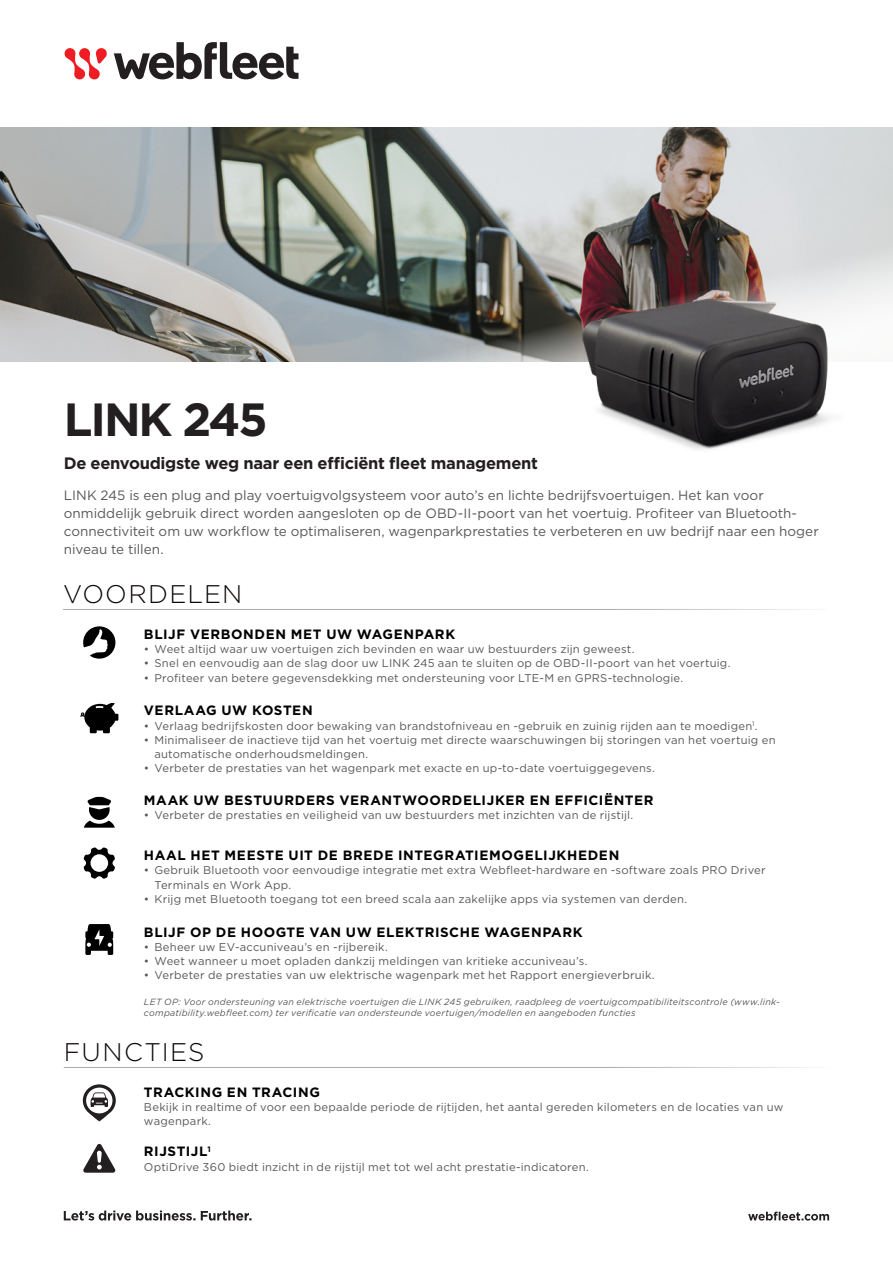
<style>
.page{position:relative;width:893px;height:1263px;background:#fff}
.page>*{position:absolute;margin:0;border:0;box-sizing:border-box;transform-origin:0 0}
.t1{font:700 46.5px "Gotham";letter-spacing:-.045em;color:#231f20}
.t2{font:300 25.5px "Gotham";letter-spacing:.05em;color:#0c0806}
.t3{font:700 16.5px "Gotham";letter-spacing:-.02em;color:#231f20}
.t4{font:13.5px/18px "Gotham";color:#57585a}
.t5{font:700 13.5px "Gotham";letter-spacing:.045em;color:#000}
.t6{font:11.25px/14.2px "Gotham";letter-spacing:.02em;color:#57585a}
.t7{font:italic 9px/10.5px "Gotham";letter-spacing:.025em;color:#57585a}
</style>
<div class="page">
<svg style="left:64px;top:1210px;width:188px;height:10px"></svg>
<svg style="left:748px;top:1211px;width:81px;height:9px"></svg>
<svg style="left:114px;top:42px;width:184px;height:37px"></svg>
<svg style="left:64px;top:48px;width:43px;height:32px"></svg>
<img style="left:0;top:128px;width:361px;height:233px">
<img style="left:361px;top:128px;width:532px;height:234px">
<img style="left:530px;top:278px;width:343px;height:172px">
<svg style="left:83px;top:626px;width:32px;height:33px"></svg>
<svg style="left:80px;top:702px;width:38px;height:31px"></svg>
<svg style="left:84px;top:797px;width:31px;height:31px"></svg>
<svg style="left:84px;top:847px;width:31px;height:32px"></svg>
<svg style="left:85px;top:924px;width:28px;height:31px"></svg>
<svg style="left:83px;top:1084px;width:33px;height:37px"></svg>
<svg style="left:83px;top:1144px;width:32px;height:29px"></svg>
<h1 class="t1" style="left:64px;top:389px;width:205px">LINK 245</h1>
<h3 class="t3" style="left:64px;top:452px;width:476px">De eenvoudigste weg naar een efficiënt fleet management</h3>
<p class="t4" style="left:64px;top:486px;width:757px">LINK 245 is een plug and play voertuigvolgsysteem voor auto’s en lichte bedrijfsvoertuigen. Het kan voor onmiddelijk gebruik direct worden aangesloten op de OBD-II-poort van het voertuig. Profiteer van Bluetooth&shy;connectiviteit om uw workflow te optimaliseren, wagenparkprestaties te verbeteren en uw bedrijf naar een hoger niveau te tillen.</p>
<h2 class="t2" style="left:63px;top:578px;width:181px">VOORDELEN</h2>
<p class="t5" style="left:144px;top:625px;width:313px">BLIJF VERBONDEN MET UW WAGENPARK</p>
<p class="t6" style="left:144px;top:642px;width:492px">• Weet altijd waar uw voertuigen zich bevinden en waar uw bestuurders zijn geweest.</p>
<p class="t6" style="left:144px;top:656px;width:588px">• Snel en eenvoudig aan de slag door uw LINK 245 aan te sluiten op de OBD-II-poort van het voertuig.</p>
<p class="t6" style="left:144px;top:670px;width:541px">• Profiteer van betere gegevensdekking met ondersteuning voor LTE-M en GPRS-technologie.</p>
<p class="t5" style="left:144px;top:702px;width:170px">VERLAAG UW KOSTEN</p>
<p class="t6" style="left:144px;top:718px;width:615px">• Verlaag bedrijfskosten door bewaking van brandstofniveau en -gebruik en zuinig rijden aan te moedigen<sup>1</sup>.</p>
<p class="t6" style="left:154px;top:733px;width:623px;text-indent:-10px">• Minimaliseer de inactieve tijd van het voertuig met directe waarschuwingen bij storingen van het voertuig en automatische onderhoudsmeldingen.</p>
<p class="t6" style="left:144px;top:761px;width:513px">• Verbeter de prestaties van het wagenpark met exacte en up-to-date voertuiggegevens.</p>
<p class="t5" style="left:144px;top:791px;width:511px">MAAK UW BESTUURDERS VERANTWOORDELIJKER EN EFFICIËNTER</p>
<p class="t6" style="left:144px;top:808px;width:491px">• Verbeter de prestaties en veiligheid van uw bestuurders met inzichten van de rijstijl.</p>
<p class="t5" style="left:144px;top:846px;width:477px">HAAL HET MEESTE UIT DE BREDE INTEGRATIEMOGELIJKHEDEN</p>
<p class="t6" style="left:154px;top:863px;width:613px;text-indent:-10px">• Gebruik Bluetooth voor eenvoudige integratie met extra Webfleet-hardware en -software zoals PRO Driver<br>Terminals en Work App.</p>
<p class="t6" style="left:144px;top:891px;width:545px">• Krijg met Bluetooth toegang tot een breed scala aan zakelijke apps via systemen van derden.</p>
<p class="t5" style="left:144px;top:923px;width:440px">BLIJF OP DE HOOGTE VAN UW ELEKTRISCHE WAGENPARK</p>
<p class="t6" style="left:144px;top:939px;width:245px">• Beheer uw EV-accuniveau’s en -rijbereik.</p>
<p class="t6" style="left:144px;top:954px;width:445px">• Weet wanneer u moet opladen dankzij meldingen van kritieke accuniveau’s.</p>
<p class="t6" style="left:144px;top:968px;width:512px">• Verbeter de prestaties van uw elektrische wagenpark met het Rapport energieverbruik.</p>
<p class="t7" style="left:144px;top:997px;width:637px">LET OP: Voor ondersteuning van elektrische voertuigen die LINK 245 gebruiken, raadpleeg de voertuigcompatibiliteitscontrole (www.link&shy;compatibility.webfleet.com) ter verificatie van ondersteunde voertuigen/modellen en aangeboden functies</p>
<h2 class="t2" style="left:64px;top:1036px;width:142px">FUNCTIES</h2>
<p class="t5" style="left:144px;top:1083px;width:177px">TRACKING EN TRACING</p>
<p class="t6" style="left:144px;top:1100px;width:641px">Bekijk in realtime of voor een bepaalde periode de rijtijden, het aantal gereden kilometers en de locaties van uw wagenpark.</p>
<p class="t5" style="left:144px;top:1143px;width:68px">RIJSTIJL<sup>1</sup></p>
<p class="t6" style="left:144px;top:1159px;width:446px">OptiDrive 360 biedt inzicht in de rijstijl met tot wel acht prestatie-indicatoren.</p>
</div>
